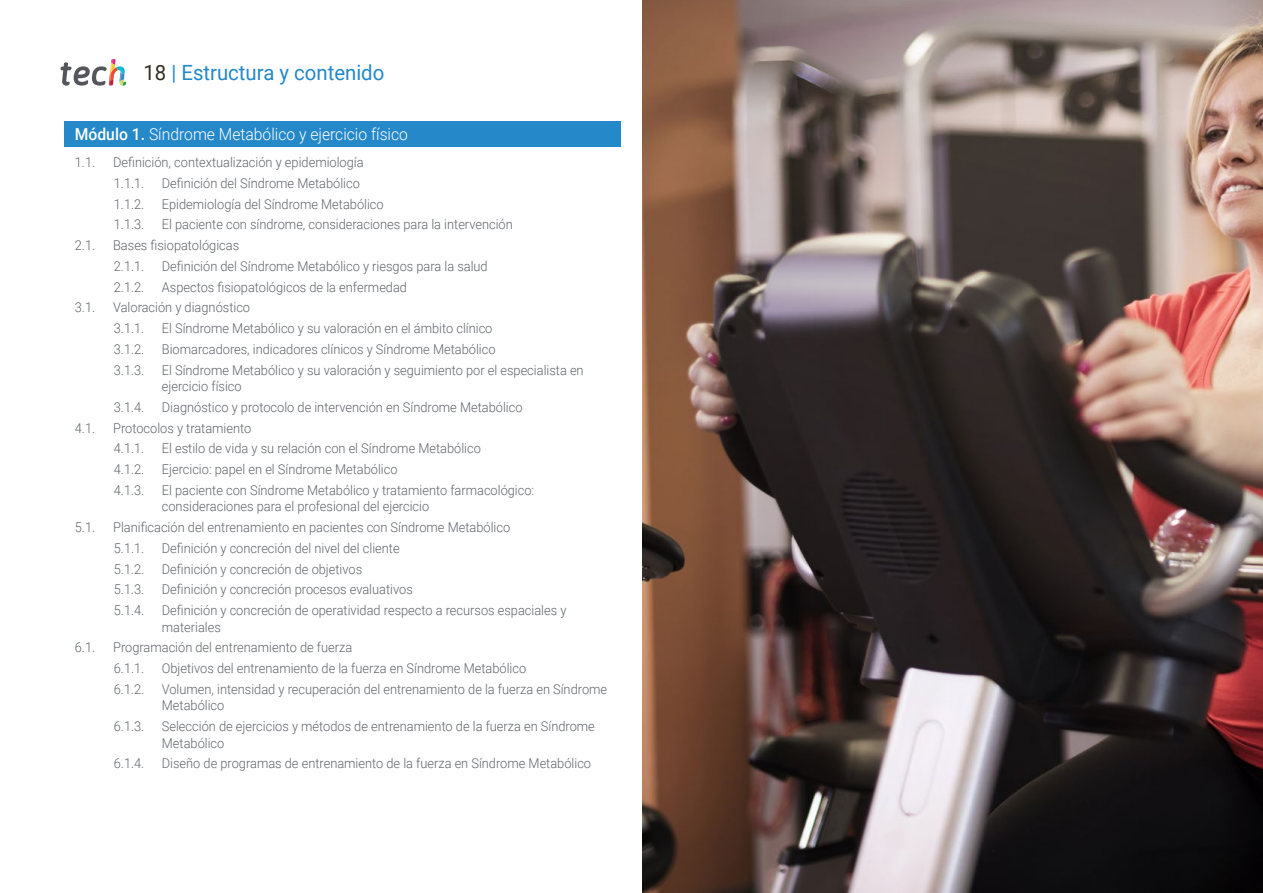
<style>
.page{position:relative;width:1263px;height:893px;background:#fff}
.page>*{position:absolute;margin:0;border:0;box-sizing:border-box;transform-origin:0 0}
.t1{font:21px "Roboto";color:#2488c9}
.t2{font:300 16.5px "Roboto";color:#fff;scale:.95 1}
.t3{font:300 13.5px/20.7px "Roboto";color:#61646a;scale:.95 1}
.s1{color:#312e20}
.s2{font-weight:500}
</style>
<div class="page">
<div style="left:64px;top:121px;width:557px;height:25px;background:#2488c9"></div>
<img style="left:642px;top:0;width:621px;height:893px">
<svg style="left:61px;top:59px;width:65px;height:27px"></svg>
<h1 class="t1" style="left:144px;top:57px;width:242px"><span class="s1">18</span> | Estructura y contenido</h1>
<p class="t2" style="left:75px;top:123px;width:352px"><span class="s2">Módulo 1.</span> Síndrome Metabólico y ejercicio físico</p>
<p class="t3" style="left:75px;top:151px;width:23px">1.1.</p>
<p class="t3" style="left:113px;top:151px;width:265px">Definición, contextualización y epidemiología<br>1.1.1.</p>
<p class="t3" style="left:162px;top:172px;width:210px">Definición del Síndrome Metabólico</p>
<p class="t3" style="left:114px;top:193px;width:34px">1.1.2.</p>
<p class="t3" style="left:162px;top:193px;width:235px">Epidemiología del Síndrome Metabólico</p>
<p class="t3" style="left:114px;top:214px;width:34px">1.1.3.</p>
<p class="t3" style="left:162px;top:214px;width:371px">El paciente con síndrome, consideraciones para la intervención</p>
<p class="t3" style="left:75px;top:234px;width:23px">2.1.</p>
<p class="t3" style="left:113px;top:234px;width:134px">Bases fisiopatológicas<br>2.1.1.</p>
<p class="t3" style="left:162px;top:255px;width:345px">Definición del Síndrome Metabólico y riesgos para la salud</p>
<p class="t3" style="left:114px;top:276px;width:34px">2.1.2.</p>
<p class="t3" style="left:162px;top:276px;width:260px">Aspectos fisiopatológicos de la enfermedad</p>
<p class="t3" style="left:75px;top:297px;width:23px">3.1.</p>
<p class="t3" style="left:113px;top:297px;width:146px">Valoración y diagnóstico<br>3.1.1.</p>
<p class="t3" style="left:162px;top:317px;width:350px">El Síndrome Metabólico y su valoración en el ámbito clínico</p>
<p class="t3" style="left:114px;top:338px;width:34px">3.1.2.</p>
<p class="t3" style="left:162px;top:338px;width:353px">Biomarcadores, indicadores clínicos y Síndrome Metabólico</p>
<p class="t3" style="left:114px;top:359px;width:34px">3.1.3.</p>
<p class="t3" style="left:162px;top:361px;width:445px;line-height:16.5px">El Síndrome Metabólico y su valoración y seguimiento por el especialista en ejercicio físico</p>
<p class="t3" style="left:114px;top:396px;width:34px">3.1.4.</p>
<p class="t3" style="left:162px;top:396px;width:381px">Diagnóstico y protocolo de intervención en Síndrome Metabólico</p>
<p class="t3" style="left:75px;top:417px;width:23px">4.1.</p>
<p class="t3" style="left:113px;top:417px;width:147px">Protocolos y tratamiento<br>4.1.1.</p>
<p class="t3" style="left:162px;top:438px;width:337px">El estilo de vida y su relación con el Síndrome Metabólico</p>
<p class="t3" style="left:114px;top:458px;width:34px">4.1.2.</p>
<p class="t3" style="left:162px;top:458px;width:250px">Ejercicio: papel en el Síndrome Metabólico</p>
<p class="t3" style="left:114px;top:479px;width:34px">4.1.3.</p>
<p class="t3" style="left:162px;top:481px;width:394px;line-height:16.5px">El paciente con Síndrome Metabólico y tratamiento farmacológico: consideraciones para el profesional del ejercicio</p>
<p class="t3" style="left:75px;top:516px;width:23px">5.1.</p>
<p class="t3" style="left:113px;top:516px;width:419px">Planificación del entrenamiento en pacientes con Síndrome Metabólico<br>5.1.1.</p>
<p class="t3" style="left:162px;top:537px;width:252px">Definición y concreción del nivel del cliente</p>
<p class="t3" style="left:114px;top:558px;width:34px">5.1.2.</p>
<p class="t3" style="left:162px;top:558px;width:212px">Definición y concreción de objetivos</p>
<p class="t3" style="left:114px;top:579px;width:34px">5.1.3.</p>
<p class="t3" style="left:162px;top:579px;width:266px">Definición y concreción procesos evaluativos</p>
<p class="t3" style="left:114px;top:599px;width:34px">5.1.4.</p>
<p class="t3" style="left:162px;top:601px;width:427px;line-height:16.5px">Definición y concreción de operatividad respecto a recursos espaciales y materiales</p>
<p class="t3" style="left:75px;top:637px;width:23px">6.1.</p>
<p class="t3" style="left:113px;top:637px;width:253px">Programación del entrenamiento de fuerza<br>6.1.1.</p>
<p class="t3" style="left:162px;top:657px;width:385px">Objetivos del entrenamiento de la fuerza en Síndrome Metabólico</p>
<p class="t3" style="left:114px;top:678px;width:34px">6.1.2.</p>
<p class="t3" style="left:162px;top:680px;width:470px;line-height:16.5px">Volumen, intensidad y recuperación del entrenamiento de la fuerza en Síndrome<br>Metabólico</p>
<p class="t3" style="left:114px;top:715px;width:34px">6.1.3.</p>
<p class="t3" style="left:162px;top:717px;width:457px;line-height:16.5px">Selección de ejercicios y métodos de entrenamiento de la fuerza en Síndrome<br>Metabólico</p>
<p class="t3" style="left:114px;top:753px;width:34px">6.1.4.</p>
<p class="t3" style="left:162px;top:753px;width:453px">Diseño de programas de entrenamiento de la fuerza en Síndrome Metabólico</p>
</div>
